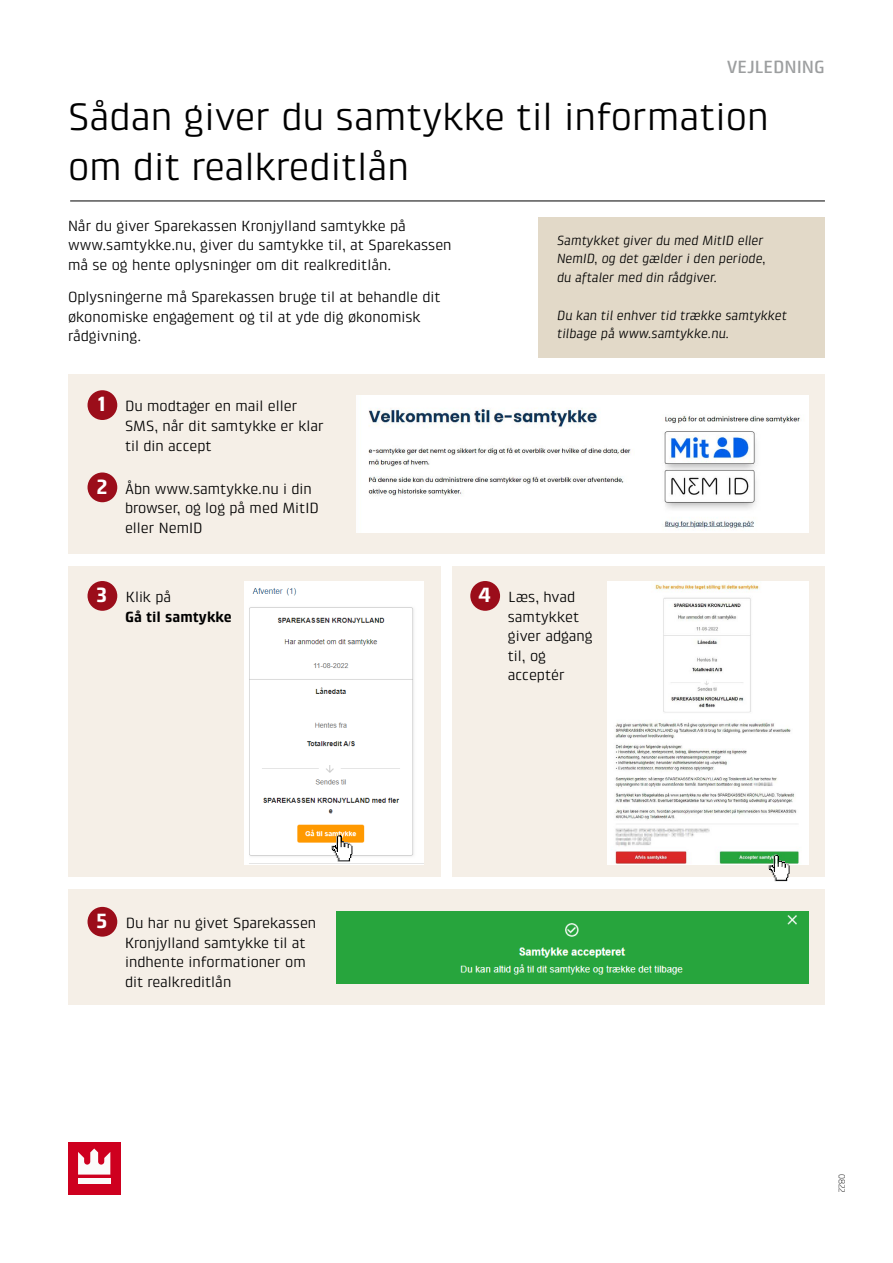
<style>
.page{position:relative;width:893px;height:1263px;background:#fff}
.page>*{position:absolute;margin:0;border:0;box-sizing:border-box;transform-origin:0 0}
.t1{font:39px/49.5px "Klint LT Pro";color:#000}
.t2{font:700 21px "Klint LT Pro";color:#fff}
.t3{font:500 18px "Klint LT Pro";color:#9c9e9f}
.t4{font:15px/19.5px "Klint LT Pro";color:#000}
.t5{font:700 15px "Klint LT Pro";color:#000}
.t6{font:italic 13.5px/18.8px "Klint LT Pro";color:#000}
.t7{font:300 9px "Klint LT Pro";color:#000}
.s1{font-weight:700;font-size:21px;color:#fff}
</style>
<div class="page">
<div style="left:68px;top:374px;width:757px;height:179px;background:#f5efe7"></div>
<div style="left:68px;top:566px;width:372px;height:310px;background:#f5efe7"></div>
<div style="left:452px;top:566px;width:372px;height:310px;background:#f5efe7"></div>
<div style="left:88px;top:390px;width:29px;height:30px;background:#9b0d1a;border-radius:50%"></div>
<div style="left:88px;top:472px;width:29px;height:30px;background:#9b0d1a;border-radius:50%"></div>
<div style="left:470px;top:581px;width:30px;height:30px;background:#9b0d1a;border-radius:50%"></div>
<img style="left:357px;top:396px;width:452px;height:136px">
<hr style="left:70px;top:201px;width:755px;height:1px;background:#000">
<div style="left:88px;top:581px;width:29px;height:30px;background:#9b0d1a;border-radius:50%"></div>
<img style="left:245px;top:581px;width:179px;height:283px">
<img style="left:607px;top:581px;width:202px;height:283px">
<svg style="left:768px;top:854px;width:22px;height:27px"></svg>
<svg style="left:331px;top:835px;width:22px;height:27px"></svg>
<div style="left:538px;top:218px;width:286px;height:140px;background:#e2d9c8"></div>
<div style="left:68px;top:889px;width:757px;height:116px;background:#f5efe7"></div>
<div style="left:88px;top:907px;width:29px;height:30px;background:#9b0d1a;border-radius:50%"></div>
<img style="left:337px;top:911px;width:472px;height:72px">
<div style="left:68px;top:1142px;width:52px;height:52px;background:#ce001f"></div>
<div style="left:78px;top:1179px;width:32px;height:5px;background:#fbfbfa"></div>
<svg style="left:78px;top:1148px;width:32px;height:26px"></svg>
<p class="t3" style="left:727px;top:56px;width:100px">VEJLEDNING</p>
<h1 class="t1" style="left:68px;top:92px;width:702px">Sådan giver du samtykke til information om dit realkreditlån</h1>
<p class="t4" style="left:68px;top:216px;width:385px">Når du giver Sparekassen Kronjylland samtykke på www.samtykke.nu, giver du samtykke til, at Sparekassen må se og hente oplysninger om dit realkreditlån.</p>
<p class="t4" style="left:68px;top:287px;width:374px">Oplysningerne må Sparekassen bruge til at behandle dit økonomiske engagement og til at yde dig økonomisk rådgivning.</p>
<p class="t4" style="left:125px;top:397px;width:200px;text-indent:-27px"><span class="s1">1</span> Du modtager en mail eller<br>SMS, når dit samtykke er klar til din accept</p>
<p class="t4" style="left:125px;top:479px;width:195px;text-indent:-29px"><span class="s1">2</span> Åbn www.samtykke.nu i din browser, og log på med MitID eller NemID</p>
<h2 class="t2" style="left:97px;top:583px;width:12px">3</h2>
<p class="t4" style="left:126px;top:587px;width:47px">Klik på</p>
<p class="t5" style="left:125px;top:608px;width:108px">Gå til samtykke</p>
<p class="t6" style="left:557px;top:231px;width:210px">Samtykket giver du med MitID eller<br>NemID, og det gælder i den periode, du aftaler med din rådgiver.</p>
<p class="t6" style="left:557px;top:306px;width:232px">Du kan til enhver tid trække samtykket tilbage på www.samtykke.nu.</p>
<p class="t4" style="left:508px;top:587px;width:87px;text-indent:-30px"><span class="s1">4</span> Læs, hvad samtykket giver adgang til, og acceptér</p>
<p class="t4" style="left:125px;top:913px;width:193px;text-indent:-29px"><span class="s1">5</span> Du har nu givet Sparekassen<br>Kronjylland samtykke til at indhente informationer om dit realkreditlån</p>
<p class="t7" style="left:847px;top:1173px;width:20px;rotate:90deg">0822</p>
</div>
